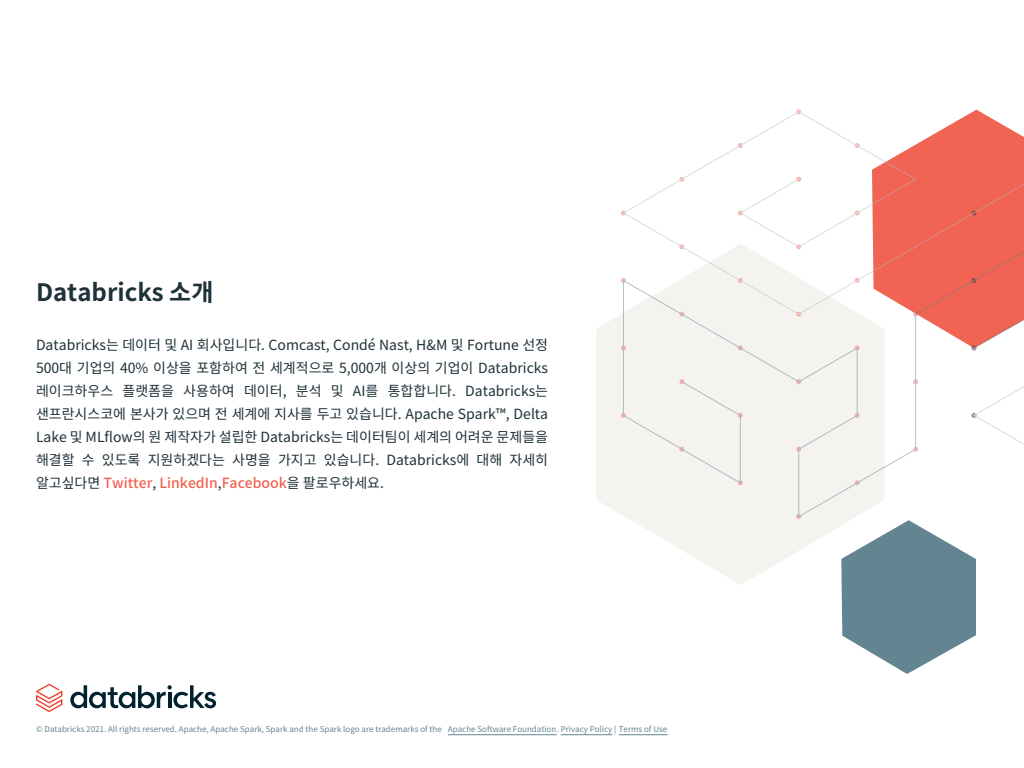
<style>
.page{position:relative;width:1024px;height:768px;background:#fff}
.page>*{position:absolute;margin:0;border:0;box-sizing:border-box;transform-origin:0 0}
.t1{font:700 24px "Noto Sans CJ Kkr";color:#1f3139}
.t2{font:14px/23px "Noto Sans CJ Kkr";color:#1f3139;text-align:justify}
.t3{font:8px "Noto Sans CJ Kkr";color:#628591}
.s1{font-weight:500;color:#f16352}
</style>
<div class="page">
<svg style="left:841px;top:520px;width:135px;height:154px"></svg>
<svg style="left:597px;top:314px;width:288px;height:271px;fill:#f5f3ef"></svg>
<hr style="left:448px;top:735px;width:109px;height:1px;background:#628591">
<hr style="left:561px;top:735px;width:52px;height:1px;background:#628591">
<hr style="left:619px;top:735px;width:49px;height:1px;background:#628591">
<svg style="left:70px;top:685px;width:146px;height:23px"></svg>
<svg style="left:36px;top:684px;width:26px;height:28px"></svg>
<svg style="left:679px;top:111px;width:345px;height:68px"></svg>
<svg style="left:623px;top:179px;width:401px;height:338px"></svg>
<h1 class="t1" style="left:36px;top:278px;width:179px">Databricks 소개</h1>
<p class="t2" style="left:36px;top:334px;width:514px">Databricks는 데이터 및 AI 회사입니다. Comcast, Condé Nast, H&amp;M 및 Fortune 선정 500대 기업의 40% 이상을 포함하여 전 세계적으로 5,000개 이상의 기업이 Databricks 레이크하우스 플랫폼을 사용하여 데이터, 분석 및 AI를 통합합니다. Databricks는 샌프란시스코에 본사가 있으며 전 세계에 지사를 두고 있습니다. Apache Spark™, Delta Lake 및 MLflow의 원 제작자가 설립한 Databricks는 데이터팀이 세계의 어려운 문제들을 해결할 수 있도록 지원하겠다는 사명을 가지고 있습니다. Databricks에 대해 자세히 알고싶다면 <span class="s1">Twitter</span>, <span class="s1">LinkedIn</span>,<span class="s1">Facebook</span>을 팔로우하세요.</p>
<p class="t3" style="left:36px;top:725px;width:633px">© Databricks 2021. All rights reserved. Apache, Apache Spark, Spark and the Spark logo are trademarks of the Apache Software Foundation. Privacy Policy | Terms of Use</p>
</div>
